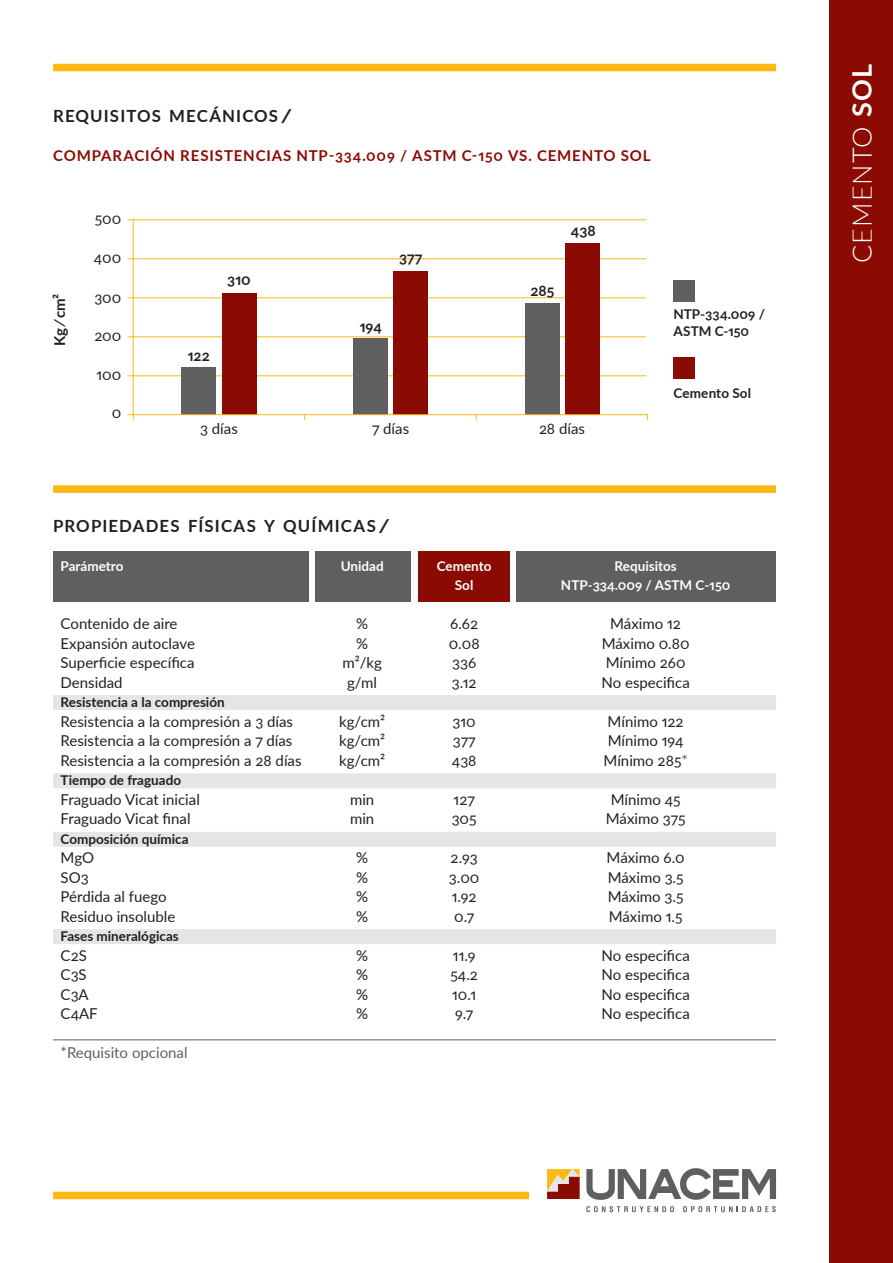
<style>
.page{position:relative;width:893px;height:1263px;background:#fff}
.page>*{position:absolute;margin:0;border:0;box-sizing:border-box;transform-origin:0 0}
.t1{font:300 27px "Lato";letter-spacing:.035em;color:#fff}
.Subtítulos{font:700 16.8px "Lato";letter-spacing:.07em;color:#231f20}
.Tabla_Título{font:15px "Lato";color:#231f20}
.Subtítulo_2_NEGRO{font:700 15px "Lato";letter-spacing:.055em;color:#8b0a02}
.Tabla_Título-2{font:700 15px "Lato";color:#231f20}
.t2{font:15px "Lato";color:#5f5f62}
.Tabla_Título-3{font:700 13.5px/16.2px "Lato";color:#231f20}
.t3{font:700 13.5px "Lato";color:#fff}
.s1{font-size:24px}
.s2{color:#5f5f62}
.s3{font-weight:700}
</style>
<div class="page">
<hr style="left:127px;top:219px;width:519px;height:1px;background:#fcb814">
<hr style="left:127px;top:258px;width:519px;height:1px;background:#fcb814">
<hr style="left:127px;top:297px;width:519px;height:1px;background:#fcb814">
<hr style="left:127px;top:336px;width:519px;height:1px;background:#fcb814">
<hr style="left:127px;top:375px;width:519px;height:1px;background:#fcb814">
<div style="left:525px;top:303px;width:34px;height:112px;background:#5f5f62"></div>
<div style="left:565px;top:244px;width:34px;height:171px;background:#8b0a02"></div>
<div style="left:53px;top:551px;width:255px;height:50px;background:#5f5f62"></div>
<div style="left:315px;top:551px;width:96px;height:50px;background:#5f5f62"></div>
<div style="left:418px;top:551px;width:91px;height:50px;background:#8b0a02"></div>
<div style="left:516px;top:551px;width:260px;height:50px;background:#5f5f62"></div>
<div style="left:53px;top:64px;width:723px;height:7px;background:#fcb814"></div>
<div style="left:53px;top:485px;width:723px;height:8px;background:#fcb814"></div>
<div style="left:53px;top:695px;width:723px;height:15px;background:#e4e5e7"></div>
<div style="left:53px;top:773px;width:723px;height:15px;background:#e4e5e7"></div>
<div style="left:53px;top:832px;width:723px;height:15px;background:#e4e5e7"></div>
<div style="left:53px;top:929px;width:723px;height:15px;background:#e4e5e7"></div>
<div style="left:53px;top:1192px;width:476px;height:7px;background:#fcb814"></div>
<div style="left:829px;top:0;width:64px;height:1263px;background:#8b0a02"></div>
<svg style="left:586px;top:1206px;width:88px;height:6px"></svg>
<svg style="left:683px;top:1206px;width:93px;height:6px"></svg>
<svg style="left:586px;top:1168px;width:190px;height:32px"></svg>
<svg style="left:547px;top:1169px;width:33px;height:30px"></svg>
<div style="left:182px;top:367px;width:34px;height:48px;background:#5f5f62"></div>
<div style="left:222px;top:293px;width:34px;height:122px;background:#8b0a02"></div>
<div style="left:353px;top:339px;width:34px;height:76px;background:#5f5f62"></div>
<div style="left:394px;top:271px;width:34px;height:144px;background:#8b0a02"></div>
<hr style="left:133px;top:220px;width:1px;height:200px;background:#fcb814">
<hr style="left:127px;top:414px;width:521px;height:1px;background:#fcb814">
<div style="left:673px;top:281px;width:22px;height:21px;background:#5f5f62"></div>
<div style="left:673px;top:357px;width:22px;height:21px;background:#8b0a02"></div>
<hr style="left:53px;top:1039px;width:723px;height:1px;background:#5f5f62">
<p class="Subtítulos" style="left:53px;top:104px;width:245px">REQUISITOS MECÁNICOS <span class="s1">̷</span></p>
<p class="Subtítulo_2_NEGRO" style="left:53px;top:145px;width:599px">COMPARACIÓN RESISTENCIAS NTP-334.009 / ASTM C-150 VS. CEMENTO SOL</p>
<p class="Tabla_Título-2" style="left:49px;top:346px;width:54px;rotate:-90deg">Kg ⁄cm²</p>
<p class="Tabla_Título" style="left:95px;top:208px;width:28px">500</p>
<p class="Tabla_Título" style="left:94px;top:247px;width:29px">400</p>
<p class="Tabla_Título" style="left:94px;top:286px;width:28px">300</p>
<p class="Tabla_Título" style="left:94px;top:325px;width:29px">200</p>
<p class="Tabla_Título" style="left:97px;top:364px;width:26px">100</p>
<p class="Tabla_Título" style="left:112px;top:402px;width:11px">0</p>
<p class="Tabla_Título-2" style="left:227px;top:269px;width:25px">310</p>
<p class="Tabla_Título-2" style="left:188px;top:344px;width:24px">122</p>
<p class="Tabla_Título-2" style="left:399px;top:246px;width:25px">377</p>
<p class="Tabla_Título-2" style="left:360px;top:315px;width:24px">194</p>
<p class="Tabla_Título-2" style="left:571px;top:220px;width:26px">438</p>
<p class="Tabla_Título-2" style="left:530px;top:280px;width:25px">285</p>
<p class="Tabla_Título" style="left:200px;top:418px;width:39px">3 días</p>
<p class="Tabla_Título" style="left:372px;top:418px;width:39px">7 días</p>
<p class="Tabla_Título" style="left:539px;top:418px;width:48px">28 días</p>
<p class="Tabla_Título-3" style="left:673px;top:306px;width:93px">NTP-334.009 /<br>ASTM C-150</p>
<p class="Tabla_Título-3" style="left:673px;top:385px;width:79px">Cemento Sol</p>
<p class="Subtítulos" style="left:53px;top:513px;width:343px">PROPIEDADES FÍSICAS Y QUÍMICAS <span class="s1">̷</span></p>
<p class="t3" style="left:61px;top:556px;width:64px">Parámetro</p>
<p class="t3" style="left:341px;top:556px;width:44px">Unidad</p>
<p class="t3" style="left:437px;top:556px;width:56px">Cemento</p>
<p class="t3" style="left:615px;top:556px;width:64px">Requisitos</p>
<p class="t3" style="left:455px;top:575px;width:20px">Sol</p>
<p class="t3" style="left:561px;top:575px;width:171px">NTP-334.009 / ASTM C-150</p>
<p class="Tabla_Título" style="left:61px;top:613px;width:118px">Contenido de aire</p>
<p class="Tabla_Título" style="left:356px;top:613px;width:14px">%</p>
<p class="Tabla_Título" style="left:450px;top:613px;width:30px">6.62</p>
<p class="Tabla_Título" style="left:610px;top:613px;width:72px">Máximo 12</p>
<p class="Tabla_Título" style="left:61px;top:633px;width:136px">Expansión autoclave</p>
<p class="Tabla_Título" style="left:356px;top:633px;width:14px">%</p>
<p class="Tabla_Título" style="left:449px;top:633px;width:32px">0.08</p>
<p class="Tabla_Título" style="left:602px;top:633px;width:89px">Máximo 0.80</p>
<p class="Tabla_Título" style="left:61px;top:652px;width:135px">Superficie específica</p>
<p class="Tabla_Título" style="left:342px;top:652px;width:41px">m²/kg</p>
<p class="Tabla_Título" style="left:452px;top:652px;width:26px">336</p>
<p class="Tabla_Título" style="left:606px;top:652px;width:81px">Mínimo 260</p>
<p class="Tabla_Título" style="left:61px;top:672px;width:63px">Densidad</p>
<p class="Tabla_Título" style="left:347px;top:672px;width:32px">g/ml</p>
<p class="Tabla_Título" style="left:452px;top:672px;width:26px">3.12</p>
<p class="Tabla_Título" style="left:602px;top:672px;width:90px">No especifica</p>
<p class="Tabla_Título-3" style="left:61px;top:694px;width:166px">Resistencia a la compresión</p>
<p class="Tabla_Título" style="left:61px;top:711px;width:234px">Resistencia a la compresión a 3 días</p>
<p class="Tabla_Título" style="left:339px;top:711px;width:48px">kg/cm²</p>
<p class="Tabla_Título" style="left:453px;top:711px;width:25px">310</p>
<p class="Tabla_Título" style="left:608px;top:711px;width:78px">Mínimo 122</p>
<p class="Tabla_Título" style="left:61px;top:730px;width:233px">Resistencia a la compresión a 7 días</p>
<p class="Tabla_Título" style="left:339px;top:730px;width:48px">kg/cm²</p>
<p class="Tabla_Título" style="left:453px;top:730px;width:24px">377</p>
<p class="Tabla_Título" style="left:608px;top:730px;width:77px">Mínimo 194</p>
<p class="Tabla_Título" style="left:61px;top:750px;width:242px">Resistencia a la compresión a 28 días</p>
<p class="Tabla_Título" style="left:339px;top:750px;width:48px">kg/cm²</p>
<p class="Tabla_Título" style="left:452px;top:750px;width:26px">438</p>
<p class="Tabla_Título" style="left:603px;top:750px;width:86px">Mínimo 285<span class="s2">*</span></p>
<p class="Tabla_Título-3" style="left:61px;top:772px;width:122px">Tiempo de fraguado</p>
<p class="Tabla_Título" style="left:61px;top:789px;width:141px">Fraguado Vicat inicial</p>
<p class="Tabla_Título" style="left:350px;top:789px;width:26px">min</p>
<p class="Tabla_Título" style="left:454px;top:789px;width:23px">127</p>
<p class="Tabla_Título" style="left:611px;top:789px;width:71px">Mínimo 45</p>
<p class="Tabla_Título" style="left:61px;top:808px;width:131px">Fraguado Vicat final</p>
<p class="Tabla_Título" style="left:350px;top:808px;width:26px">min</p>
<p class="Tabla_Título" style="left:452px;top:808px;width:26px">305</p>
<p class="Tabla_Título" style="left:606px;top:808px;width:81px">Máximo 375</p>
<p class="Tabla_Título-3" style="left:61px;top:830px;width:129px">Composición química</p>
<p class="Tabla_Título" style="left:61px;top:847px;width:35px">MgO</p>
<p class="Tabla_Título" style="left:356px;top:847px;width:14px">%</p>
<p class="Tabla_Título" style="left:451px;top:847px;width:29px">2.93</p>
<p class="Tabla_Título" style="left:607px;top:847px;width:80px">Máximo 6.0</p>
<p class="Tabla_Título" style="left:61px;top:867px;width:30px">SO3</p>
<p class="Tabla_Título" style="left:356px;top:867px;width:14px">%</p>
<p class="Tabla_Título" style="left:449px;top:867px;width:32px">3.00</p>
<p class="Tabla_Título" style="left:608px;top:867px;width:77px">Máximo 3.5</p>
<p class="Tabla_Título" style="left:61px;top:886px;width:107px">Pérdida al fuego</p>
<p class="Tabla_Título" style="left:356px;top:886px;width:14px">%</p>
<p class="Tabla_Título" style="left:452px;top:886px;width:26px">1.92</p>
<p class="Tabla_Título" style="left:608px;top:886px;width:77px">Máximo 3.5</p>
<p class="Tabla_Título" style="left:61px;top:906px;width:116px">Residuo insoluble</p>
<p class="Tabla_Título" style="left:356px;top:906px;width:14px">%</p>
<p class="Tabla_Título" style="left:454px;top:906px;width:22px">0.7</p>
<p class="Tabla_Título" style="left:609px;top:906px;width:75px">Máximo 1.5</p>
<p class="Tabla_Título-3" style="left:61px;top:928px;width:120px">Fases mineralógicas</p>
<p class="Tabla_Título" style="left:61px;top:945px;width:28px">C2S</p>
<p class="Tabla_Título" style="left:356px;top:945px;width:14px">%</p>
<p class="Tabla_Título" style="left:453px;top:945px;width:24px">11.9</p>
<p class="Tabla_Título" style="left:602px;top:945px;width:90px">No especifica</p>
<p class="Tabla_Título" style="left:61px;top:964px;width:28px">C3S</p>
<p class="Tabla_Título" style="left:356px;top:964px;width:14px">%</p>
<p class="Tabla_Título" style="left:450px;top:964px;width:29px">54.2</p>
<p class="Tabla_Título" style="left:602px;top:964px;width:90px">No especifica</p>
<p class="Tabla_Título" style="left:61px;top:984px;width:30px">C3A</p>
<p class="Tabla_Título" style="left:356px;top:984px;width:14px">%</p>
<p class="Tabla_Título" style="left:452px;top:984px;width:26px">10.1</p>
<p class="Tabla_Título" style="left:602px;top:984px;width:90px">No especifica</p>
<p class="Tabla_Título" style="left:61px;top:1003px;width:39px">C4AF</p>
<p class="Tabla_Título" style="left:356px;top:1003px;width:14px">%</p>
<p class="Tabla_Título" style="left:455px;top:1003px;width:19px">9.7</p>
<p class="Tabla_Título" style="left:602px;top:1003px;width:90px">No especifica</p>
<p class="t2" style="left:61px;top:1042px;width:128px">*Requisito opcional</p>
<p class="t1" style="left:843px;top:263px;width:200px;rotate:-90deg">CEMENTO <span class="s3">SOL</span></p>
</div>
